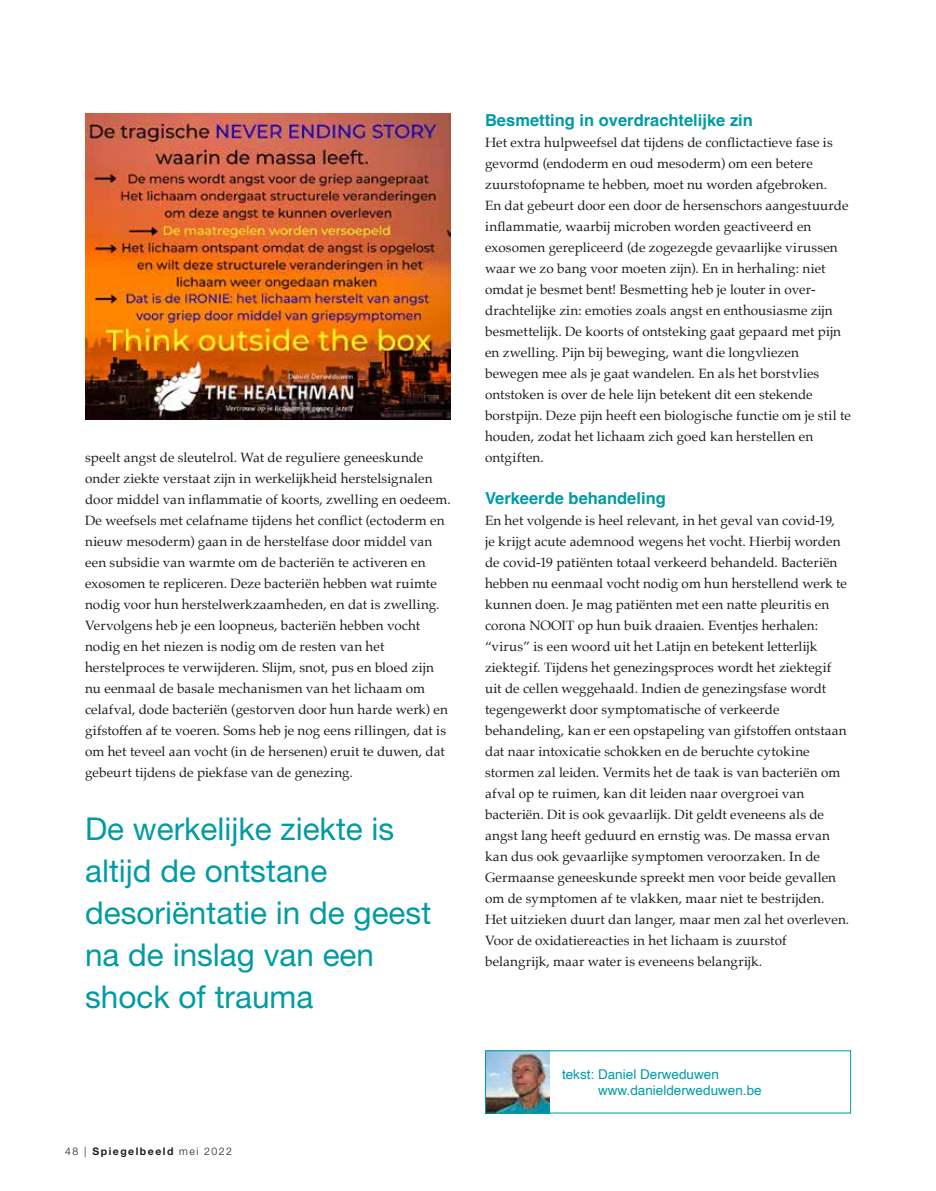
<style>
.page{position:relative;width:936px;height:1191px;background:#fff}
.page>*{position:absolute;margin:0;border:0;box-sizing:border-box;transform-origin:0 0}
.t1{font:31.5px/42px "Helvetica Neue LT";color:#009ba4}
.t2{font:700 16.5px "Helvetica";color:#009ba4}
.t3{font:13.5px/21px "Palatino";letter-spacing:.005em;color:#1d1d1b}
.t4{font:13.5px/16.5px "Helvetica";color:#009ba4}
.t5{font:700 10.5px "Helvetica Neue LT";letter-spacing:.14em;color:#1d1d1b}
.s1{font-weight:300}
</style>
<div class="page">
<img style="left:487px;top:1052px;width:62px;height:59px">
<img style="left:85px;top:113px;width:366px;height:307px">
<p class="t3" style="left:85px;top:447px;width:367px">speelt angst de sleutelrol. Wat de reguliere geneeskunde onder ziekte verstaat zijn in werkelijkheid herstelsignalen door middel van inflammatie of koorts, zwelling en oedeem.<br>De weefsels met celafname tijdens het conflict (ectoderm en nieuw mesoderm) gaan in de herstelfase door middel van een subsidie van warmte om de bacteriën te activeren en exosomen te repliceren. Deze bacteriën hebben wat ruimte nodig voor hun herstelwerkzaamheden, en dat is zwelling.<br>Vervolgens heb je een loopneus, bacteriën hebben vocht nodig en het niezen is nodig om de resten van het herstelproces te verwijderen. Slijm, snot, pus en bloed zijn nu eenmaal de basale mechanismen van het lichaam om celafval, dode bacteriën (gestorven door hun harde werk) en gifstoffen af te voeren. Soms heb je nog eens rillingen, dat is om het teveel aan vocht (in de hersenen) eruit te duwen, dat gebeurt tijdens de piekfase van de genezing.</p>
<h1 class="t1" style="left:85px;top:807px;width:347px">De werkelijke ziekte is altijd de ontstane desoriëntatie in de geest na de inslag van een shock of trauma</h1>
<p class="t5" style="left:65px;top:1145px;width:168px"><span class="s1">48 |</span> Spiegelbeeld <span class="s1">mei 2022</span></p>
<p class="t2" style="left:485px;top:110px;width:269px">Besmetting in overdrachtelijke zin</p>
<p class="t3" style="left:485px;top:132px;width:367px">Het extra hulpweefsel dat tijdens de conflictactieve fase is gevormd (endoderm en oud mesoderm) om een betere zuurstofopname te hebben, moet nu worden afgebroken.<br>En dat gebeurt door een door de hersenschors aangestuurde inflammatie, waarbij microben worden geactiveerd en exosomen gerepliceerd (de zogezegde gevaarlijke virussen waar we zo bang voor moeten zijn). En in herhaling: niet omdat je besmet bent! Besmetting heb je louter in over&shy;drachtelijke zin: emoties zoals angst en enthousiasme zijn besmettelijk. De koorts of ontsteking gaat gepaard met pijn en zwelling. Pijn bij beweging, want die longvliezen bewegen mee als je gaat wandelen. En als het borstvlies ontstoken is over de hele lijn betekent dit een stekende borstpijn. Deze pijn heeft een biologische functie om je stil te houden, zodat het lichaam zich goed kan herstellen en ontgiften.</p>
<p class="t2" style="left:485px;top:488px;width:182px">Verkeerde behandeling</p>
<p class="t3" style="left:485px;top:510px;width:366px">En het volgende is heel relevant, in het geval van covid-19,<br>je krijgt acute ademnood wegens het vocht. Hierbij worden de covid-19 patiënten totaal verkeerd behandeld. Bacteriën hebben nu eenmaal vocht nodig om hun herstellend werk te kunnen doen. Je mag patiënten met een natte pleuritis en corona NOOIT op hun buik draaien. Eventjes herhalen: “virus” is een woord uit het Latijn en betekent letterlijk ziektegif. Tijdens het genezingsproces wordt het ziektegif uit de cellen weggehaald. Indien de genezingsfase wordt tegengewerkt door symptomatische of verkeerde behandeling, kan er een opstapeling van gifstoffen ontstaan dat naar intoxicatie schokken en de beruchte cytokine stormen zal leiden. Vermits het de taak is van bacteriën om afval op te ruimen, kan dit leiden naar overgroei van bacteriën. Dit is ook gevaarlijk. Dit geldt eveneens als de angst lang heeft geduurd en ernstig was. De massa ervan kan dus ook gevaarlijke symptomen veroorzaken. In de Germaanse geneeskunde spreekt men voor beide gevallen om de symptomen af te vlakken, maar niet te bestrijden.<br>Het uitzieken duurt dan langer, maar men zal het overleven.<br>Voor de oxidatiereacties in het lichaam is zuurstof belangrijk, maar water is eveneens belangrijk.</p>
<p class="t4" style="left:598px;top:1066px;width:165px;text-indent:-36px">tekst: Daniel Derweduwen www.danielderweduwen.be</p>
</div>
